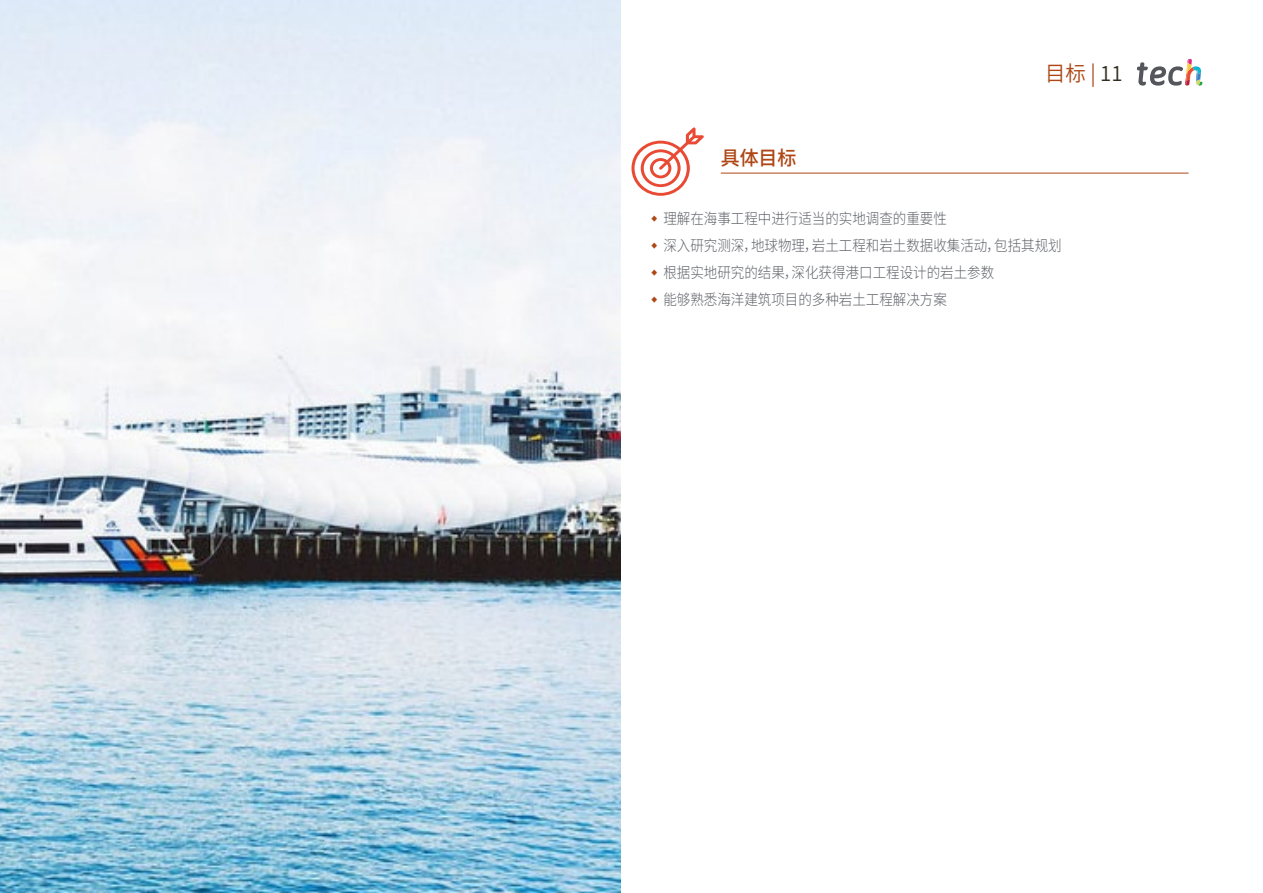
<style>
.page{position:relative;width:1263px;height:893px;background:#fff}
.page>*{position:absolute;margin:0;border:0;box-sizing:border-box;transform-origin:0 0}
.t1{font:21px "Source Han Sans CN";color:#ae4615}
.t2{font:500 19.5px "Source Han Sans CN";color:#ae4615}
.t3{font:300 15px/26.7px "Source Han Sans CN";color:#61646a;scale:.9 1}
.s1{color:#312e20}
</style>
<div class="page">
<hr style="left:721px;top:173px;width:467px;height:1px;background:#ae4615">
<svg style="left:631px;top:127px;width:73px;height:69px"></svg>
<img style="left:0;top:0;width:621px;height:893px">
<svg style="left:1137px;top:59px;width:65px;height:27px"></svg>
<h2 class="t2" style="left:721px;top:147px;width:77px">具体目标</h2>
<h1 class="t1" style="left:1045px;top:61px;width:79px">目标 | <span class="s1">11</span></h1>
<p class="t3" style="left:663px;top:206px;width:444px">理解在海事工程中进行适当的实地调查的重要性<br>深入研究测深，地球物理，岩土工程和岩土数据收集活动，包括其规划根据实地研究的结果，深化获得港口工程设计的岩土参数<br>能够熟悉海洋建筑项目的多种岩土工程解决方案</p>
</div>
